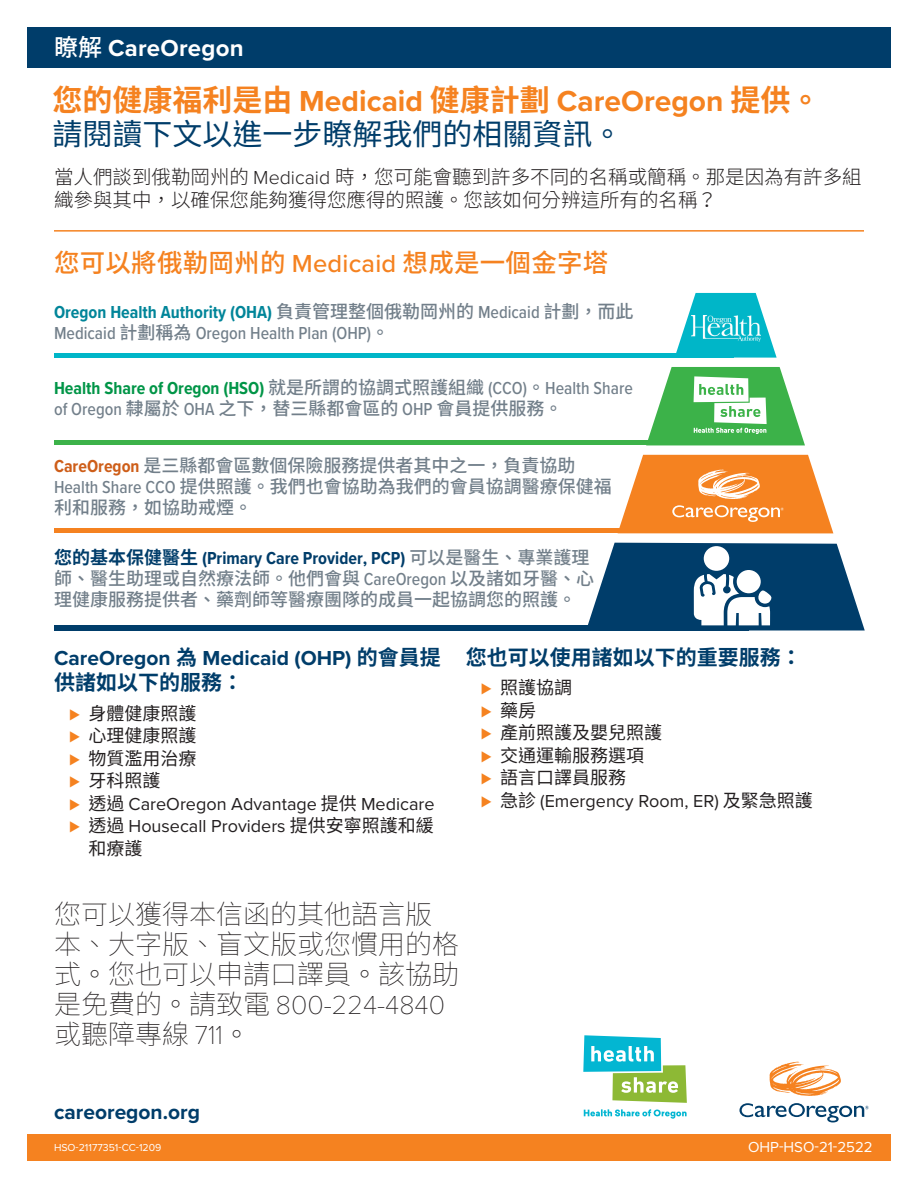
<style>
.page{position:relative;width:918px;height:1188px;background:#fff}
.page>*{position:absolute;margin:0;border:0;box-sizing:border-box;transform-origin:0 0}
.t1{font:30px/34.5px "Noto Sans CJ Ktc";color:#003d6a}
.t2{font:100 27px/30px "Noto Sans CJ Ktc";color:#231f20}
.t3{font:500 25.5px "Noto Sans CJ Ktc";letter-spacing:.01em;color:#f58220}
.t4{font:700 24px "Proxima Nova";letter-spacing:.01em;color:#fff}
.t5{font:700 21px/25.5px "Proxima Nova";color:#003d6a}
.t6{font:700 21px "Noto Sans CJ Ktc";color:#003d6a}
.Body{font:300 19.5px/22.5px "Noto Sans CJ Ktc";color:#231f20}
.Pyramid_Text_TC{font:500 18px/21px "Noto Sans CJ Ktc";color:#727f8a}
.t7{font:18px/22.5px "Proxima Nova";color:#231f20}
.Pyramid_Text_TC-2{font:500 18px/21px "Proxima Nova Cond";color:#727f8a}
.t8{font:18px "Noto Sans CJ Ktc";color:#231f20}
.t9{font:15px "Proxima Nova";color:#fff}
.t10{font:10.5px "Proxima Nova";color:#fff}
.s1{font-family:"Noto Sans CJ Ktc";font-weight:500}
.s2{font-weight:700;color:#f58220}
.s3{font-family:"Proxima Nova";font-weight:700;color:#f58220}
.s4{font-family:"Proxima Nova"}
.s5{font-weight:700;color:#008599}
.s6{font-family:"Noto Sans CJ Ktc"}
.s7{font-family:"Proxima Nova Cond";font-weight:700;color:#009547}
.s8{font-family:"Proxima Nova Cond"}
.s9{font-family:"Proxima Nova Cond";font-weight:700;color:#ce5e19}
.s10{font-weight:700;color:#003d6a}
.s11{font-family:"Proxima Nova Cond";font-weight:700;color:#003d6a}
.s12{font-family:"Proxima Nova Cond";color:#f58220}
.s13{font-family:"Proxima Nova T"}
</style>
<div class="page">
<div style="left:27px;top:1134px;width:864px;height:27px;background:#f58220"></div>
<svg style="left:770px;top:1062px;width:71px;height:34px"></svg>
<svg style="left:739px;top:1103px;width:130px;height:19px"></svg>
<svg style="left:584px;top:1109px;width:103px;height:10px"></svg>
<svg style="left:583px;top:1035px;width:104px;height:68px"></svg>
<div style="left:27px;top:27px;width:864px;height:41px;background:#003d6a"></div>
<hr style="left:54px;top:230px;width:810px;height:2px;background:#f58220">
<svg style="left:676px;top:293px;width:101px;height:65px"></svg>
<div style="left:54px;top:353px;width:679px;height:5px;background:#00b6c8"></div>
<div style="left:54px;top:440px;width:679px;height:5px;background:#3cb249"></div>
<div style="left:54px;top:528px;width:679px;height:5px;background:#f58220"></div>
<div style="left:54px;top:625px;width:694px;height:6px;background:#003d6a"></div>
<img style="left:692px;top:315px;width:69px;height:26px">
<svg style="left:648px;top:367px;width:157px;height:78px"></svg>
<svg style="left:619px;top:455px;width:214px;height:78px"></svg>
<svg style="left:588px;top:543px;width:277px;height:87px"></svg>
<div style="left:737px;top:570px;width:24px;height:23px;background:#fff;border-radius:50%"></div>
<p class="t4" style="left:54px;top:30px;width:191px"><span class="s1">瞭解</span> CareOregon</p>
<p class="t1" style="left:52px;top:83px;width:769px"><span class="s2">您的健康福利是由</span> <span class="s3">Medicaid</span> <span class="s2">健康計劃</span> <span class="s3">CareOregon</span> <span class="s2">提供。</span>請閱讀下文以進一步瞭解我們的相關資訊。</p>
<p class="Body" style="left:54px;top:166px;width:809px">當人們談到俄勒岡州的 <span class="s4">Medicaid</span> 時，您可能會聽到許多不同的名稱或簡稱。那是因為有許多組織參與其中，以確保您能夠獲得您應得的照護。您該如何分辨這所有的名稱？</p>
<p class="t3" style="left:54px;top:248px;width:556px">您可以將俄勒岡州的 <span class="s4">Medicaid</span> 想成是一個金字塔</p>
<p class="Pyramid_Text_TC-2" style="left:54px;top:301px;width:581px"><span class="s5">Oregon Health Authority (OHA)</span> <span class="s6">負責管理整個俄勒岡州的</span> Medicaid <span class="s6">計劃，而此<br></span>Medicaid <span class="s6">計劃稱為</span> Oregon Health Plan (OHP)<span class="s6">。</span></p>
<p class="Pyramid_Text_TC" style="left:54px;top:378px;width:580px"><span class="s7">Health Share of Oregon (HSO)</span> 就是所謂的協調式照護組織 <span class="s8">(CCO)</span>。<span class="s8">Health Share of Oregon</span> 隸屬於 <span class="s8">OHA</span> 之下，替三縣都會區的 <span class="s8">OHP</span> 會員提供服務。</p>
<p class="Pyramid_Text_TC" style="left:54px;top:455px;width:559px"><span class="s9">CareOregon</span> 是三縣都會區數個保險服務提供者其中之一，負責協助<br><span class="s8">Health Share CCO</span> 提供照護。我們也會協助為我們的會員協調醫療保健福利和服務，如協助戒煙。</p>
<p class="Pyramid_Text_TC" style="left:54px;top:547px;width:542px"><span class="s10">您的基本保健醫生</span> <span class="s11">(Primary Care Provider, PCP)</span> 可以是醫生、專業護理師、醫生助理或自然療法師。他們會與 <span class="s8">CareOregon</span> 以及諸如牙醫、心理健康服務提供者、藥劑師等醫療團隊的成員一起協調您的照護。</p>
<p class="t5" style="left:54px;top:645px;width:388px">CareOregon <span class="s6">為</span> Medicaid (OHP) <span class="s6">的會員提供諸如以下的服務：</span></p>
<p class="t8" style="left:69px;top:703px;width:129px"><span class="s12">⊲</span> 身體健康照護</p>
<p class="t8" style="left:69px;top:725px;width:129px"><span class="s12">⊲</span> 心理健康照護</p>
<p class="t8" style="left:69px;top:748px;width:129px"><span class="s12">⊲</span> 物質濫用治療</p>
<p class="t8" style="left:69px;top:770px;width:93px"><span class="s12">⊲</span> 牙科照護</p>
<p class="t7" style="left:69px;top:791px;width:367px"><span class="s12">⊲</span> <span class="s6">透過</span> CareOregon Advantage <span class="s6">提供</span> Medicare</p>
<p class="t7" style="left:88px;top:814px;width:347px;text-indent:-20px"><span class="s12">⊲</span> <span class="s6">透過</span> Housecall Providers <span class="s6">提供安寧照護和緩和療護</span></p>
<p class="t6" style="left:466px;top:645px;width:337px">您也可以使用諸如以下的重要服務：</p>
<p class="t8" style="left:481px;top:677px;width:93px"><span class="s12">⊲</span> 照護協調</p>
<p class="t8" style="left:481px;top:700px;width:57px"><span class="s12">⊲</span> 藥房</p>
<p class="t8" style="left:481px;top:722px;width:183px"><span class="s12">⊲</span> 產前照護及嬰兒照護</p>
<p class="t8" style="left:481px;top:745px;width:165px"><span class="s12">⊲</span> 交通運輸服務選項</p>
<p class="t8" style="left:481px;top:767px;width:147px"><span class="s12">⊲</span> 語言口譯員服務</p>
<p class="t7" style="left:481px;top:788px;width:334px"><span class="s12">⊲</span> <span class="s6">急診</span> (Emergency Room, ER) <span class="s6">及緊急照護</span></p>
<p class="t2" style="left:54px;top:900px;width:406px">您可以獲得本信函的其他語言版本、大字版、盲文版或您慣用的格式。您也可以申請口譯員。該協助是免費的。請致電 <span class="s13">800‑224‑4840</span>或聽障專線 <span class="s13">711</span>。</p>
<p class="t5" style="left:54px;top:1099px;width:147px">careoregon.org</p>
<p class="t10" style="left:54px;top:1140px;width:109px">HSO-21177351-CC-1209</p>
<p class="t9" style="left:748px;top:1136px;width:126px">OHP-HSO-21-2522</p>
</div>
